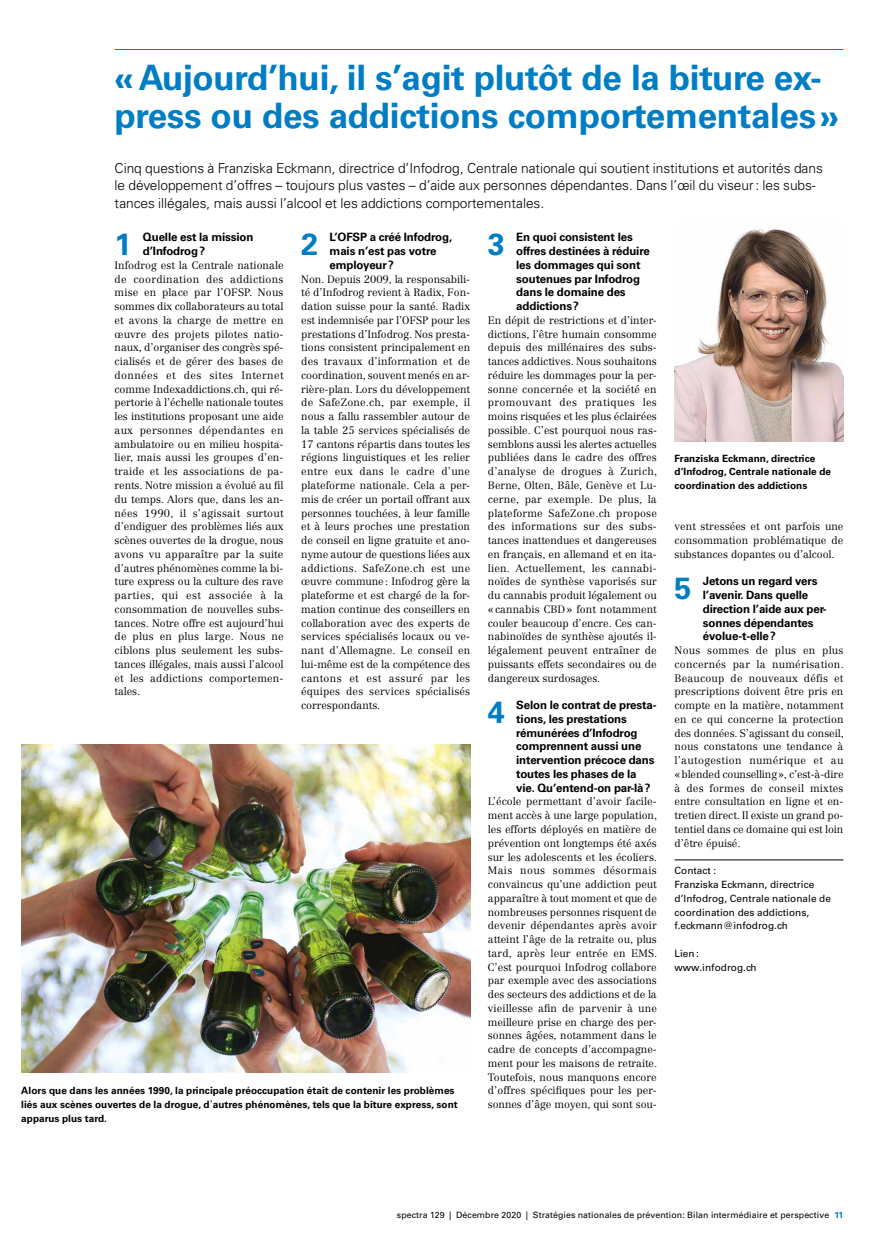
<style>
.page{position:relative;width:886px;height:1241px;background:#fff}
.page>*{position:absolute;margin:0;border:0;box-sizing:border-box;transform-origin:0 0}
.t1{font:700 35px/37.5px "Univers LT Std";letter-spacing:-.01em;color:#007dc3}
.t2{font:700 30.5px "Univers LT Std";color:#007dc3}
.t3{font:300 13.75px/17.5px "Univers LT Std";letter-spacing:-.005em;color:#000}
.t4{font:700 11.5px/13.8px "Univers LT Std";letter-spacing:-.01em;color:#000}
.t5{font:300 10.62px/13.8px "Centennial LT Std";letter-spacing:-.005em;color:#000;text-align:justify}
.t6{font:700 10px/13.8px "Univers LT Std";letter-spacing:.005em;color:#000}
.t7{font:10px/13.8px "Univers LT Std";letter-spacing:.005em;color:#000}
.t8{font:8.75px "Univers LT Std";letter-spacing:.01em;color:#000}
.s1{font-family:"Centennial LT Std";font-weight:300;font-size:10.62px}
.s2{font-weight:700;color:#007dc3}
</style>
<div class="page">
<hr style="left:115px;top:49px;width:728px;height:1px;background:#007dc3">
<hr style="left:674px;top:859px;width:169px;height:1px;background:#000">
<img style="left:674px;top:228px;width:169px;height:213px">
<img style="left:21px;top:744px;width:449px;height:327px">
<h1 class="t1" style="left:115px;top:59px;width:726px">« Aujourd’hui, il s’agit plutôt de la biture ex&shy;press ou des addictions comportementales»</h1>
<p class="t3" style="left:115px;top:159px;width:710px">Cinq questions à Franziska Eckmann, directrice d’Infodrog, Centrale nationale qui soutient institutions et autorités dans le développement d’offres – toujours plus vastes – d’aide aux personnes dépendantes. Dans l’œil du viseur: les subs&shy;tances illégales, mais aussi l’alcool et les addictions comportementales.</p>
<h2 class="t2" style="left:115px;top:226px;width:18px">1</h2>
<p class="t4" style="left:143px;top:230px;width:112px">Quelle est la mission d’Infodrog?</p>
<p class="t5" style="left:115px;top:258px;width:170px">Infodrog est la Centrale nationale de coordination des addictions mise en place par l’OFSP. Nous sommes dix collaborateurs au total et avons la charge de mettre en œuvre des projets pilotes natio&shy;naux, d’organiser des congrès spé&shy;cialisés et de gérer des bases de données et des sites Internet comme Indexaddictions.ch, qui ré&shy;pertorie à l’échelle nationale toutes les institutions proposant une aide aux personnes dépendantes en ambulatoire ou en milieu hospita&shy;lier, mais aussi les groupes d’en&shy;traide et les associations de pa&shy;rents. Notre mission a évolué au fil du temps. Alors que, dans les an&shy;nées 1990, il s’agissait surtout d’endiguer des problèmes liés aux scènes ouvertes de la drogue, nous avons vu apparaître par la suite d’autres phénomènes comme la bi&shy;ture express ou la culture des rave parties, qui est associée à la consommation de nouvelles subs&shy;tances. Notre offre est aujourd’hui de plus en plus large. Nous ne ciblons plus seulement les subs&shy;tances illégales, mais aussi l’alcool et les addictions comportemen&shy;tales.</p>
<h2 class="t2" style="left:301px;top:226px;width:18px">2</h2>
<p class="t4" style="left:330px;top:230px;width:124px">L’OFSP a créé Infodrog, mais n’est pas votre employeur?</p>
<p class="t5" style="left:301px;top:272px;width:170px">Non. Depuis 2009, la responsabili&shy;té d’Infodrog revient à Radix, Fon&shy;dation suisse pour la santé. Radix est indemnisée par l’OFSP pour les prestations d’Infodrog. Nos presta&shy;tions consistent principalement en des travaux d’information et de coordination, souvent menés en ar&shy;rière-plan. Lors du développement de SafeZone.ch, par exemple, il nous a fallu rassembler autour de la table 25 services spécialisés de 17 cantons répartis dans toutes les régions linguistiques et les relier entre eux dans le cadre d’une plateforme nationale. Cela a per&shy;mis de créer un portail offrant aux personnes touchées, à leur famille et à leurs proches une prestation de conseil en ligne gratuite et ano&shy;nyme autour de questions liées aux addictions. SafeZone.ch est une œuvre commune: Infodrog gère la plateforme et est chargé de la for&shy;mation continue des conseillers en collaboration avec des experts de services spécialisés locaux ou ve&shy;nant d’Allemagne. Le conseil en lui-même est de la compétence des cantons et est assuré par les équipes des services spécialisés correspondants.</p>
<h2 class="t2" style="left:488px;top:226px;width:18px">3</h2>
<p class="t4" style="left:516px;top:230px;width:135px">En quoi consistent les offres destinées à réduire les dommages qui sont soutenues par Infodrog dans le domaine des addictions?</p>
<p class="t5" style="left:488px;top:313px;width:171px">En dépit de restrictions et d’inter&shy;dictions, l’être humain consomme depuis des millénaires des subs&shy;tances addictives. Nous souhaitons réduire les dommages pour la per&shy;sonne concernée et la société en promouvant des pratiques les moins risquées et les plus éclairées possible. C’est pourquoi nous ras&shy;semblons aussi les alertes actuelles publiées dans le cadre des offres d’analyse de drogues à Zurich, Berne, Olten, Bâle, Genève et Lu&shy;cerne, par exemple. De plus, la plateforme SafeZone.ch propose des informations sur des subs&shy;tances inattendues et dangereuses en français, en allemand et en ita&shy;lien. Actuellement, les cannabi&shy;noïdes de synthèse vaporisés sur du cannabis produit légalement ou «cannabis CBD» font notamment couler beaucoup d’encre. Ces can&shy;nabinoïdes de synthèse ajoutés il&shy;légalement peuvent entraîner de puissants effets secondaires ou de dangereux surdosages.</p>
<h2 class="t2" style="left:488px;top:694px;width:18px">4</h2>
<p class="t4" style="left:516px;top:698px;width:142px">Selon le contrat de presta&shy;tions, les prestations rémunérées d’Infodrog comprennent aussi une intervention précoce dans toutes les phases de la vie. Qu’entend-on par-là?</p>
<p class="t5" style="left:488px;top:794px;width:171px">L’école permettant d’avoir facile&shy;ment accès à une large population, les efforts déployés en matière de prévention ont longtemps été axés sur les adolescents et les écoliers.<br>Mais nous sommes désormais convaincus qu’une addiction peut apparaître à tout moment et que de nombreuses personnes risquent de devenir dépendantes après avoir atteint l’âge de la retraite ou, plus tard, après leur entrée en EMS.<br>C’est pourquoi Infodrog collabore par exemple avec des associations des secteurs des addictions et de la vieillesse afin de parvenir à une meilleure prise en charge des per&shy;sonnes âgées, notamment dans le cadre de concepts d’accompagne&shy;ment pour les maisons de retraite.<br>Toutefois, nous manquons encore d’offres spécifiques pour les per&shy;sonnes d’âge moyen, qui sont sou-</p>
<p class="t6" style="left:674px;top:451px;width:158px">Franziska Eckmann, directrice d’Infodrog, Centrale nationale de coordination des addictions</p>
<p class="t5" style="left:674px;top:519px;width:170px">vent stressées et ont parfois une consommation problématique de substances dopantes ou d’alcool.</p>
<h2 class="t2" style="left:674px;top:570px;width:18px">5</h2>
<p class="t4" style="left:703px;top:574px;width:125px">Jetons un regard vers l’avenir. Dans quelle direction l’aide aux per&shy;sonnes dépendantes évolue-t-elle?</p>
<p class="t5" style="left:674px;top:643px;width:171px">Nous sommes de plus en plus concernés par la numérisation.<br>Beaucoup de nouveaux défis et prescriptions doivent être pris en compte en la matière, notamment en ce qui concerne la protection des données. S’agissant du conseil, nous constatons une tendance à l’autogestion numérique et au «blended counselling», c’est-à-dire à des formes de conseil mixtes entre consultation en ligne et en&shy;tretien direct. Il existe un grand po&shy;tentiel dans ce domaine qui est loin d’être épuisé.</p>
<p class="t7" style="left:674px;top:863px;width:158px">Contact :<br>Franziska Eckmann, directrice d’Infodrog, Centrale nationale de coordination des addictions, f.eckmann@infodrog.ch</p>
<p class="t7" style="left:674px;top:946px;width:84px">Lien: www.infodrog.ch</p>
<p class="t6" style="left:21px;top:1083px;width:438px">Alors que dans les années 1990, la principale préoccupation était de contenir les problèmes liés aux scènes ouvertes de la drogue, d<span class="s1">’</span>autres phénomènes, tels que la biture express, sont apparus plus tard.</p>
<p class="t8" style="left:397px;top:1209px;width:448px">spectra 129 | Décembre 2020 | Stratégies nationales de prévention: Bilan intermédiaire et perspective <span class="s2">11</span></p>
</div>
